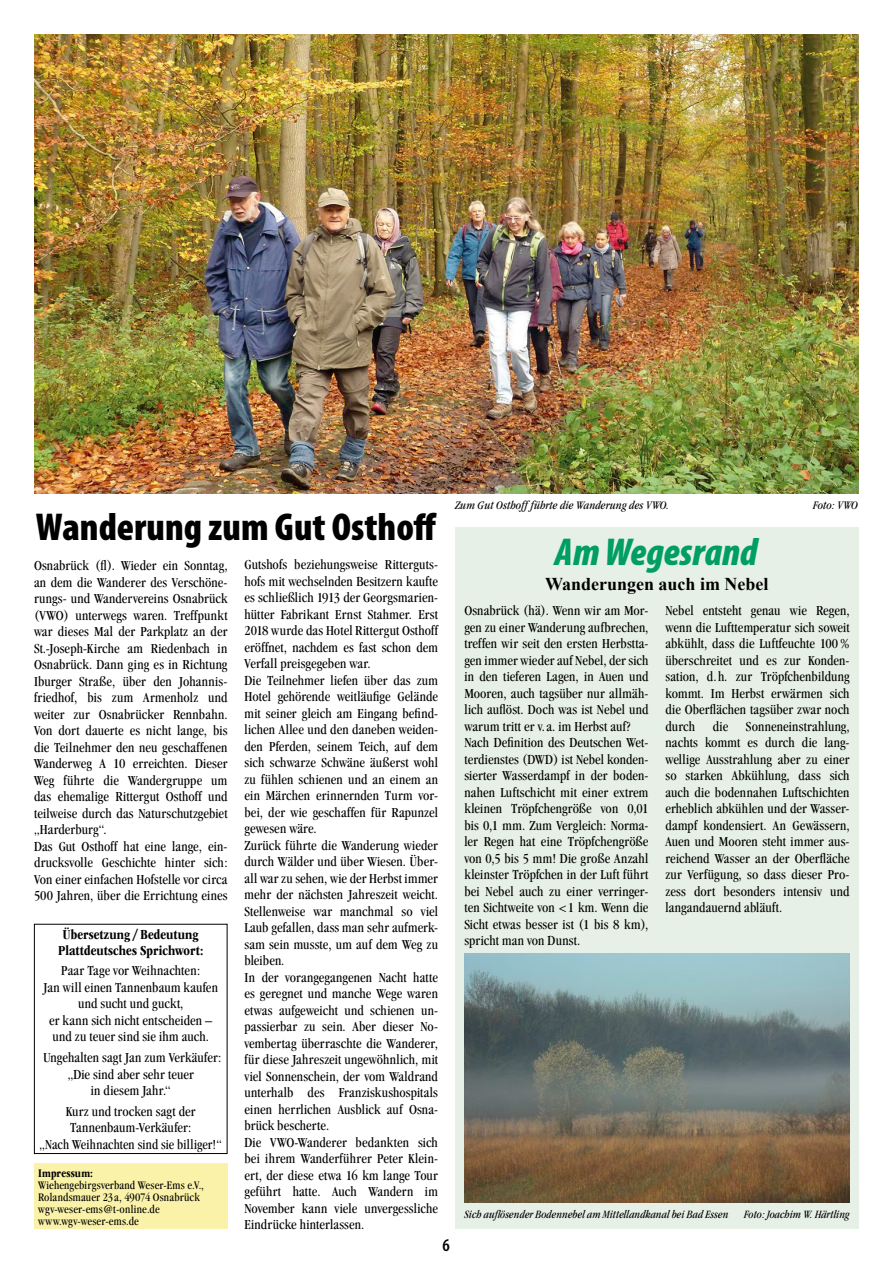
<style>
.page{position:relative;width:893px;height:1263px;background:#fff}
.page>*{position:absolute;margin:0;border:0;box-sizing:border-box;transform-origin:0 0}
.t1{font:900 condensed 39px "Myriad Pro";color:#000}
.t2{font:italic 900 condensed 39px "Myriad Pro";color:#009f61}
.t3{font:700 18px "Times New Roman";color:#000}
.t4{font:600 condensed 18px "Myriad Pro";color:#000}
.t5{font:condensed 14.25px/16.5px "Garamond";letter-spacing:.01em;color:#000;text-align:center}
.t6{font:700 condensed 14.25px/15.8px "ITC Garamond Std";letter-spacing:.005em;color:#000;text-align:center}
.t7{font:condensed 12px/12px "Garamond";letter-spacing:.015em;color:#000}
.t8{font:italic condensed 12px "Garamond";letter-spacing:.005em;color:#000}
.t9{font:700 condensed 12px "ITC Garamond Std";letter-spacing:.015em;color:#000}
.t10{font:italic condensed 11.55px "Garamond";letter-spacing:.01em;color:#000}
</style>
<div class="page">
<div style="left:455px;top:527px;width:404px;height:702px;background:#e7f0e7"></div>
<div style="left:34px;top:924px;width:193px;height:230px;border:1px solid #000"></div>
<div style="left:34px;top:1163px;width:193px;height:66px;background:#faf2a8"></div>
<img style="left:464px;top:953px;width:386px;height:249px">
<img style="left:34px;top:34px;width:825px;height:460px">
<h1 class="t1" style="left:36px;top:505px;width:402px">Wanderung zum Gut Osthoff</h1>
<p class="t5" style="left:244px;top:556px;width:195px;text-align:left">Gutshofs beziehungsweise Ritterguts&shy;hofs mit wechselnden Besitzern kaufte es schließlich 1913 der Georgsmarien&shy;hütter Fabrikant Ernst Stahmer. Erst 2018 wurde das Hotel Rittergut Osthoff eröffnet, nachdem es fast schon dem Verfall preisgegeben war.<br>Die Teilnehmer liefen über das zum Hotel gehörende weitläufige Gelände mit seiner gleich am Eingang befind&shy;lichen Allee und den daneben weiden&shy;den Pferden, seinem Teich, auf dem sich schwarze Schwäne äußerst wohl zu fühlen schienen und an einem an ein Märchen erinnernden Turm vor&shy;bei, der wie geschaffen für Rapunzel gewesen wäre.<br>Zurück führte die Wanderung wieder durch Wälder und über Wiesen. Über&shy;all war zu sehen, wie der Herbst immer mehr der nächsten Jahreszeit weicht.<br>Stellenweise war manchmal so viel Laub gefallen, dass man sehr aufmerk&shy;sam sein musste, um auf dem Weg zu bleiben.<br>In der vorangegangenen Nacht hatte es geregnet und manche Wege waren etwas aufgeweicht und schienen un&shy;passierbar zu sein. Aber dieser No&shy;vembertag überraschte die Wanderer, für diese Jahreszeit ungewöhnlich, mit viel Sonnenschein, der vom Waldrand unterhalb des Franziskushospitals einen herrlichen Ausblick auf Osna&shy;brück bescherte.<br>Die VWO-Wanderer bedankten sich bei ihrem Wanderführer Peter Klein&shy;ert, der diese etwa 16 km lange Tour geführt hatte. Auch Wandern im November kann viele unvergessliche Eindrücke hinterlassen.</p>
<p class="t5" style="left:34px;top:557px;width:195px;text-align:left">Osnabrück (fl). Wieder ein Sonntag, an dem die Wanderer des Verschöne&shy;rungs- und Wandervereins Osnabrück (VWO) unterwegs waren. Treffpunkt war dieses Mal der Parkplatz an der St.-Joseph-Kirche am Riedenbach in Osnabrück. Dann ging es in Richtung Iburger Straße, über den Johannis&shy;friedhof, bis zum Armenholz und weiter zur Osnabrücker Rennbahn.<br>Von dort dauerte es nicht lange, bis die Teilnehmer den neu geschaffenen Wanderweg A 10 erreichten. Dieser Weg führte die Wandergruppe um das ehemalige Rittergut Osthoff und teilweise durch das Naturschutzgebiet „Harderburg“.<br>Das Gut Osthoff hat eine lange, ein&shy;drucksvolle Geschichte hinter sich:<br>Von einer einfachen Hofstelle vor circa 500 Jahren, über die Errichtung eines</p>
<p class="t6" style="left:58px;top:926px;width:147px">Übersetzung / Bedeutung<br>Plattdeutsches Sprichwort:</p>
<p class="t5" style="left:44px;top:962px;width:176px">Paar Tage vor Weihnachten:<br>Jan will einen Tannenbaum kaufen und sucht und guckt,<br>er kann sich nicht entscheiden – und zu teuer sind sie ihm auch.</p>
<p class="t5" style="left:43px;top:1049px;width:179px">Ungehalten sagt Jan zum Verkäufer: „Die sind aber sehr teuer<br>in diesem Jahr.“</p>
<p class="t5" style="left:39px;top:1103px;width:184px">Kurz und trocken sagt der<br>Tannenbaum-Verkäufer:<br>„Nach Weihnachten sind sie billiger!“</p>
<p class="t9" style="left:38px;top:1166px;width:56px">Impressum:</p>
<p class="t7" style="left:38px;top:1179px;width:167px">Wiehengebirgsverband Weser-Ems e.V.,<br>Rolandsmauer 23a, 49074 Osnabrück wgv-weser-ems@t-online.de www.wgv-weser-ems.de</p>
<p class="t8" style="left:455px;top:498px;width:216px">Zum Gut Osthoff führte die Wanderung des VWO.</p>
<p class="t8" style="left:813px;top:498px;width:46px">Foto: VWO</p>
<h1 class="t2" style="left:555px;top:527px;width:204px">Am Wegesrand</h1>
<p class="t3" style="left:545px;top:571px;width:225px">Wanderungen auch im Nebel</p>
<p class="t5" style="left:665px;top:602px;width:186px;text-align:justify">Nebel entsteht genau wie Regen, wenn die Lufttemperatur sich soweit abkühlt, dass die Luftfeuchte 100 % überschreitet und es zur Konden&shy;sation, d.h. zur Tröpfchenbildung kommt. Im Herbst erwärmen sich die Oberflächen tagsüber zwar noch durch die Sonneneinstrahlung, nachts kommt es durch die lang&shy;wellige Ausstrahlung aber zu einer so starken Abkühlung, dass sich auch die bodennahen Luftschichten erheblich abkühlen und der Wasser&shy;dampf kondensiert. An Gewässern, Auen und Mooren steht immer aus&shy;reichend Wasser an der Oberfläche zur Verfügung, so dass dieser Pro&shy;zess dort besonders intensiv und langandauernd abläuft.</p>
<p class="t5" style="left:464px;top:602px;width:186px;text-align:left">Osnabrück (hä). Wenn wir am Mor&shy;gen zu einer Wanderung aufbrechen, treffen wir seit den ersten Herbstta&shy;gen immer wieder auf Nebel, der sich in den tieferen Lagen, in Auen und Mooren, auch tagsüber nur allmäh&shy;lich auflöst. Doch was ist Nebel und warum tritt er v.a. im Herbst auf?<br>Nach Definition des Deutschen Wet&shy;terdienstes (DWD) ist Nebel konden&shy;sierter Wasserdampf in der boden&shy;nahen Luftschicht mit einer extrem kleinen Tröpfchengröße von 0,01 bis 0,1 mm. Zum Vergleich: Norma&shy;ler Regen hat eine Tröpfchengröße von 0,5 bis 5 mm! Die große Anzahl kleinster Tröpfchen in der Luft führt bei Nebel auch zu einer verringer&shy;ten Sichtweite von &lt;1 km. Wenn die Sicht etwas besser ist (1 bis 8 km), spricht man von Dunst.</p>
<p class="t10" style="left:464px;top:1207px;width:266px">Sich auflösender Bodennebel am Mittellandkanal bei Bad Essen</p>
<p class="t10" style="left:744px;top:1207px;width:107px">Foto: Joachim W. Härtling</p>
<p class="t4" style="left:443px;top:1235px;width:9px">6</p>
</div>
